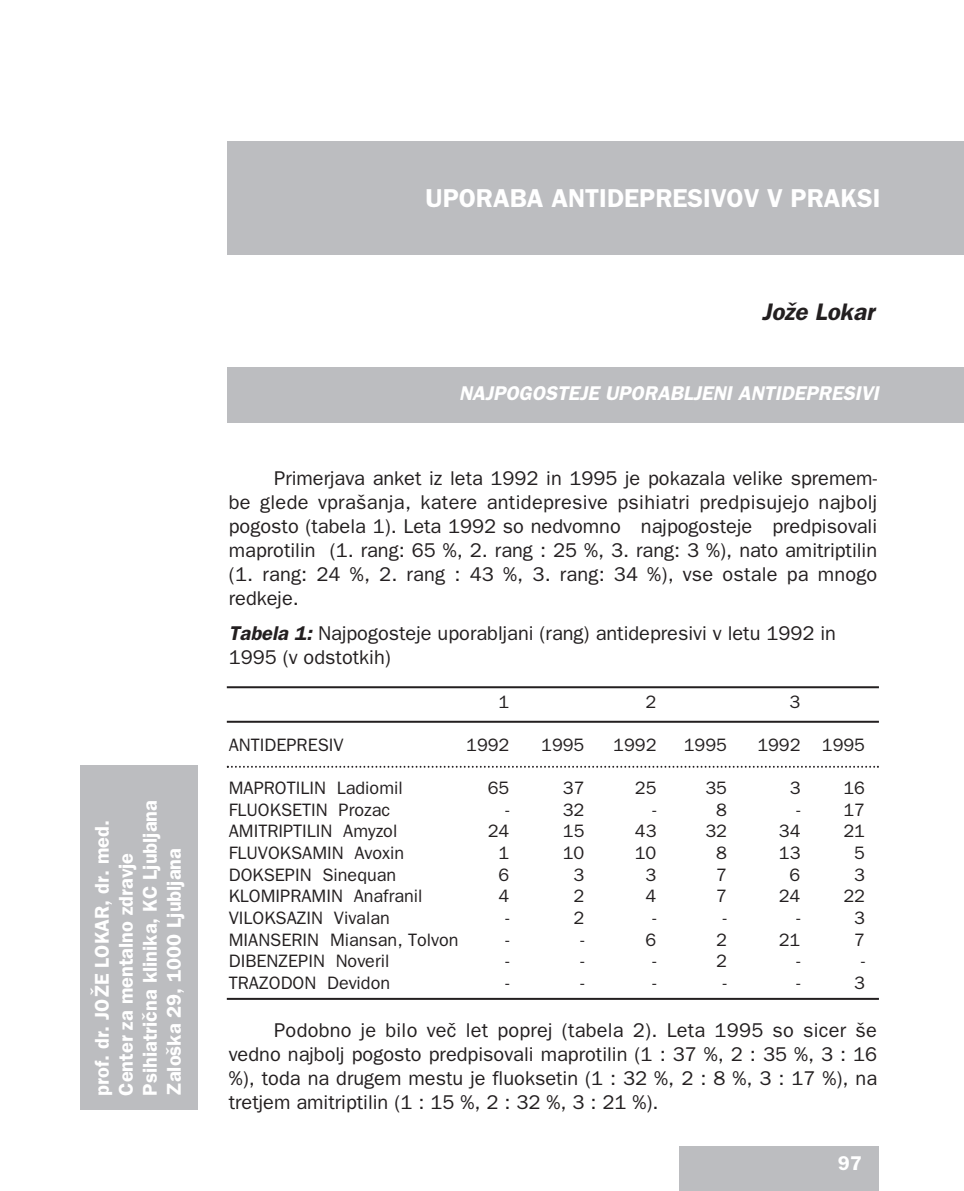
<style>
.page{position:relative;width:964px;height:1191px;background:#fff}
.page>*{position:absolute;margin:0;border:0;box-sizing:border-box;transform-origin:0 0}
.t1{font:600 26px "SS Franklin Gothic";color:#fff}
.t2{font:italic 600 24px "SS Franklin Gothic";color:#231f20}
.t3{font:20px/24px "SS Franklin Gothic";color:#231f20;text-align:justify}
.t4{font:600 20px/24px "SS Franklin Gothic";color:#fff}
.t5{font:italic 600 20px "SS Franklin Gothic";color:#fff}
.t6{font:18px "SS Franklin Gothic";color:#231f20}
.s1{font-weight:600;font-style:italic}
</style>
<div class="page">
<div style="left:679px;top:1146px;width:200px;height:45px;background:#bcbdc0"></div>
<div style="left:227px;top:142px;width:737px;height:113px;background:#bcbdc0"></div>
<div style="left:80px;top:765px;width:118px;height:345px;background:#bcbdc0"></div>
<div style="left:227px;top:367px;width:737px;height:56px;background:#bcbdc0"></div>
<hr style="left:227px;top:686px;width:652px;height:2px;background:#231f20">
<hr style="left:227px;top:721px;width:652px;height:2px;background:#231f20">
<svg style="left:227px;top:766px;width:652px;height:2px"></svg>
<hr style="left:227px;top:998px;width:652px;height:2px;background:#231f20">
<p class="t4" style="left:90px;top:1095px;width:297px;rotate:-90deg">prof. dr. JO@E LOKAR, dr. med.<br>Center za mentalno zdravje<br>Psihiatri~na klinika, KC Ljubljana<br>Zalo{ka 29, 1000 Ljubljana</p>
<h1 class="t1" style="left:425px;top:183px;width:456px">UPORABA ANTIDEPRESIVOV V PRAKSI</h1>
<p class="t2" style="left:762px;top:297px;width:114px">Jo`e Lokar</p>
<p class="t5" style="left:459px;top:381px;width:421px">NAJPOGOSTEJE UPORABLJENI ANTIDEPRESIVI</p>
<p class="t3" style="left:229px;top:466px;width:650px;text-indent:45px">Primerjava anket iz leta 1992 in 1995 je pokazala velike spremem&shy;be glede vpra{anja, katere antidepresive psihiatri predpisujejo najbolj pogosto (tabela 1). Leta 1992 so nedvomno najpogosteje predpisovali maprotilin (1. rang: 65 %, 2. rang : 25 %, 3. rang: 3 %), nato amitriptilin (1. rang: 24 %, 2. rang : 43 %, 3. rang: 34 %), vse ostale pa mnogo redkeje.</p>
<p class="t3" style="left:229px;top:620px;width:609px"><span class="s1">Tabela 1:</span> Najpogosteje uporabljani (rang) antidepresivi v letu 1992 in<br>1995 (v odstotkih)</p>
<p class="t6" style="left:498px;top:691px;width:12px">1</p>
<p class="t6" style="left:645px;top:691px;width:12px">2</p>
<p class="t6" style="left:789px;top:691px;width:12px">3</p>
<p class="t6" style="left:229px;top:734px;width:116px">ANTIDEPRESIV</p>
<p class="t6" style="left:466px;top:734px;width:45px">1992</p>
<p class="t6" style="left:541px;top:734px;width:45px">1995</p>
<p class="t6" style="left:613px;top:734px;width:45px">1992</p>
<p class="t6" style="left:684px;top:734px;width:45px">1995</p>
<p class="t6" style="left:757px;top:734px;width:109px">1992 1995</p>
<p class="t6" style="left:229px;top:777px;width:175px">MAPROTILIN Ladiomil</p>
<p class="t6" style="left:488px;top:777px;width:23px">65</p>
<p class="t6" style="left:563px;top:777px;width:23px">37</p>
<p class="t6" style="left:635px;top:777px;width:23px">25</p>
<p class="t6" style="left:705px;top:777px;width:23px">35</p>
<p class="t6" style="left:790px;top:777px;width:12px">3</p>
<p class="t6" style="left:843px;top:777px;width:23px">16</p>
<p class="t6" style="left:229px;top:799px;width:163px">FLUOKSETIN Prozac</p>
<p class="t6" style="left:505px;top:799px;width:5px">-</p>
<p class="t6" style="left:563px;top:799px;width:23px">32</p>
<p class="t6" style="left:652px;top:799px;width:5px">-</p>
<p class="t6" style="left:716px;top:799px;width:12px">8</p>
<p class="t6" style="left:796px;top:799px;width:70px">- 17</p>
<p class="t6" style="left:229px;top:820px;width:170px">AMITRIPTILIN Amyzol</p>
<p class="t6" style="left:488px;top:820px;width:23px">24</p>
<p class="t6" style="left:563px;top:820px;width:23px">15</p>
<p class="t6" style="left:635px;top:820px;width:23px">43</p>
<p class="t6" style="left:705px;top:820px;width:23px">32</p>
<p class="t6" style="left:779px;top:820px;width:23px">34</p>
<p class="t6" style="left:843px;top:820px;width:23px">21</p>
<p class="t6" style="left:229px;top:842px;width:177px">FLUVOKSAMIN Avoxin</p>
<p class="t6" style="left:498px;top:842px;width:12px">1</p>
<p class="t6" style="left:563px;top:842px;width:23px">10</p>
<p class="t6" style="left:635px;top:842px;width:23px">10</p>
<p class="t6" style="left:716px;top:842px;width:12px">8</p>
<p class="t6" style="left:779px;top:842px;width:23px">13</p>
<p class="t6" style="left:854px;top:842px;width:12px">5</p>
<p class="t6" style="left:229px;top:864px;width:169px">DOKSEPIN Sinequan</p>
<p class="t6" style="left:498px;top:864px;width:12px">6</p>
<p class="t6" style="left:573px;top:864px;width:12px">3</p>
<p class="t6" style="left:645px;top:864px;width:12px">3</p>
<p class="t6" style="left:716px;top:864px;width:12px">7</p>
<p class="t6" style="left:789px;top:864px;width:12px">6</p>
<p class="t6" style="left:854px;top:864px;width:12px">3</p>
<p class="t6" style="left:229px;top:885px;width:195px">KLOMIPRAMIN Anafranil</p>
<p class="t6" style="left:498px;top:885px;width:12px">4</p>
<p class="t6" style="left:573px;top:885px;width:12px">2</p>
<p class="t6" style="left:645px;top:885px;width:12px">4</p>
<p class="t6" style="left:716px;top:885px;width:12px">7</p>
<p class="t6" style="left:779px;top:885px;width:23px">24</p>
<p class="t6" style="left:843px;top:885px;width:23px">22</p>
<p class="t6" style="left:229px;top:907px;width:162px">VILOKSAZIN Vivalan</p>
<p class="t6" style="left:505px;top:907px;width:5px">-</p>
<p class="t6" style="left:573px;top:907px;width:12px">2</p>
<p class="t6" style="left:652px;top:907px;width:5px">-</p>
<p class="t6" style="left:723px;top:907px;width:5px">-</p>
<p class="t6" style="left:796px;top:907px;width:5px">-</p>
<p class="t6" style="left:854px;top:907px;width:12px">3</p>
<p class="t6" style="left:229px;top:928px;width:231px">MIANSERIN Miansan, Tolvon</p>
<p class="t6" style="left:505px;top:928px;width:5px">-</p>
<p class="t6" style="left:580px;top:928px;width:5px">-</p>
<p class="t6" style="left:645px;top:928px;width:12px">6</p>
<p class="t6" style="left:716px;top:928px;width:12px">2</p>
<p class="t6" style="left:779px;top:928px;width:23px">21</p>
<p class="t6" style="left:854px;top:928px;width:12px">7</p>
<p class="t6" style="left:229px;top:950px;width:162px">DIBENZEPIN Noveril</p>
<p class="t6" style="left:505px;top:950px;width:5px">-</p>
<p class="t6" style="left:580px;top:950px;width:5px">-</p>
<p class="t6" style="left:652px;top:950px;width:5px">-</p>
<p class="t6" style="left:716px;top:950px;width:12px">2</p>
<p class="t6" style="left:796px;top:950px;width:5px">-</p>
<p class="t6" style="left:861px;top:950px;width:5px">-</p>
<p class="t6" style="left:229px;top:972px;width:163px">TRAZODON Devidon</p>
<p class="t6" style="left:505px;top:972px;width:5px">-</p>
<p class="t6" style="left:580px;top:972px;width:5px">-</p>
<p class="t6" style="left:652px;top:972px;width:5px">-</p>
<p class="t6" style="left:723px;top:972px;width:5px">-</p>
<p class="t6" style="left:796px;top:972px;width:5px">-</p>
<p class="t6" style="left:854px;top:972px;width:12px">3</p>
<p class="t3" style="left:229px;top:1018px;width:650px;text-indent:45px">Podobno je bilo ve~ let poprej (tabela 2). Leta 1995 so sicer {e vedno najbolj pogosto predpisovali maprotilin (1 : 37 %, 2 : 35 %, 3 : 16 %), toda na drugem mestu je fluoksetin (1 : 32 %, 2 : 8 %, 3 : 17 %), na tretjem amitriptilin (1 : 15 %, 2 : 32 %, 3 : 21 %).</p>
<p class="t4" style="left:838px;top:1151px;width:25px">97</p>
</div>
